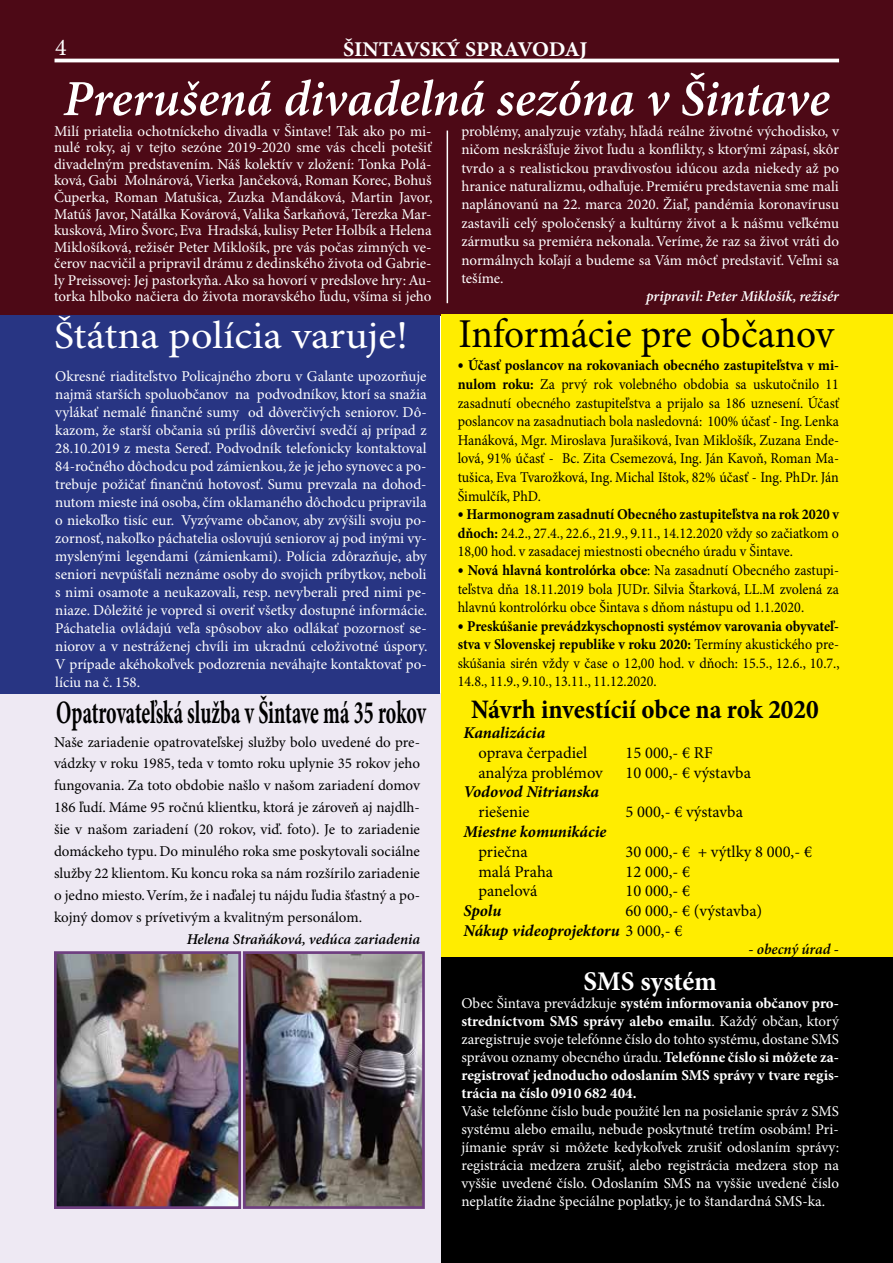
<style>
.page{position:relative;width:893px;height:1263px;background:#fff}
.page>*{position:absolute;margin:0;border:0;box-sizing:border-box;transform-origin:0 0}
.t1{font:italic 600 50.7px "Minion Pro";letter-spacing:-.005em;color:#fff}
.t2{font:39px "Minion Pro";color:#fff;scale:1.08 1}
.t3{font:700 32.7px "Minion Pro";letter-spacing:-.005em;color:#000;scale:.61 1}
.t4{font:700 condensed 27px "Minion Pro";color:#000}
.t5{font:700 27px "Minion Pro";letter-spacing:-.005em;color:#fff}
.t6{font:24px "Minion Pro";color:#fff}
.t7{font:700 21px "Minion Pro";letter-spacing:-.015em;color:#fff;scale:1.05 1}
.t8{font:16.5px/19.8px "Minion Pro";color:#000}
.t9{font:italic 700 16.5px "Minion Pro";letter-spacing:-.005em;color:#000}
.t10{font:15px/18px "Minion Pro";letter-spacing:-.005em;color:#fff;text-align:justify}
.t11{font:15px/18.6px "Minion Pro";color:#000;text-align:justify;scale:.94 1}
.t12{font:15px/21.9px "Minion Pro";color:#000;text-align:justify}
.t13{font:700 15px/18px "Minion Pro";color:#fff;text-align:justify}
.t14{font:italic 600 15px "Minion Pro";letter-spacing:-.005em;color:#000}
.t15{font:italic 600 15px "Minion Pro";letter-spacing:-.005em;color:#fff}
.s1{font-size:41.1px;color:#000}
.s2{font-family:"Euromode";font-weight:700}
.s3{font-weight:700}
.s4{font-weight:700;font-style:italic}
.s5{font-weight:400}
</style>
<div class="page">
<div style="left:0;top:694px;width:444px;height:569px;background:#eee9f3"></div>
<div style="left:0;top:0;width:893px;height:316px;background:#4d0916"></div>
<div style="left:0;top:315px;width:439px;height:379px;background:#283583"></div>
<div style="left:441px;top:315px;width:452px;height:644px;background:#ffed00"></div>
<div style="left:441px;top:958px;width:452px;height:305px;background:#000"></div>
<img style="left:58px;top:955px;width:179px;height:250px">
<div style="left:54px;top:951px;width:187px;height:258px;border:3px solid #6f3f81"></div>
<img style="left:247px;top:955px;width:174px;height:250px">
<div style="left:243px;top:951px;width:182px;height:258px;border:3px solid #6f3f81"></div>
<hr style="left:447px;top:131px;width:1px;height:172px;background:#fff">
<hr style="left:55px;top:59px;width:784px;height:3px;background:#fff">
<h3 class="t6" style="left:55px;top:33px;width:13px">4</h3>
<h3 class="t7" style="left:343px;top:37px;width:234px">ŠINTAVSKÝ SPRAVODAJ</h3>
<h1 class="t1" style="left:63px;top:68px;width:768px">Prerušená divadelná sezóna v Šintave</h1>
<p class="t10" style="left:54px;top:123px;width:380px;line-height:16.5px">Milí priatelia ochotníckeho divadla v Šintave! Tak ako po mi&shy;nulé roky, aj v tejto sezóne 2019-2020 sme vás chceli potešiť divadelným predstavením. Náš kolektív v zložení: Tonka Polá&shy;ková, Gabi Molnárová, Vierka Jančeková, Roman Korec, Bohuš Čuperka, Roman Matušica, Zuzka Mandáková, Martin Javor, Matúš Javor, Natálka Kovárová, Valika Šarkaňová, Terezka Mar&shy;kusková, Miro Švorc, Eva Hradská, kulisy Peter Holbík a Helena Miklošíková, režisér Peter Miklošík, pre vás počas zimných ve&shy;čerov nacvičil a pripravil drámu z dedinského života od Gabrie&shy;ly Preissovej: Jej pastorkyňa. Ako sa hovorí v predslove hry: Au&shy;torka hlboko načiera do života moravského ľudu, všíma si jeho</p>
<p class="t10" style="left:461px;top:122px;width:379px;line-height:18.5px">problémy, analyzuje vzťahy, hľadá reálne životné východisko, v ničom neskrášľuje život ľudu a konflikty, s ktorými zápasí, skôr tvrdo a s realistickou pravdivosťou idúcou azda niekedy až po hranice naturalizmu, odhaľuje. Premiéru predstavenia sme mali naplánovanú na 22. marca 2020. Žiaľ, pandémia koronavírusu zastavili celý spoločenský a kultúrny život a k nášmu veľkému zármutku sa premiéra nekonala. Veríme, že raz sa život vráti do normálnych koľají a budeme sa Vám môcť predstaviť. Veľmi sa tešíme.</p>
<p class="t15" style="left:646px;top:288px;width:194px">pripravil: Peter Miklošík, režisér</p>
<h2 class="t2" style="left:54px;top:312px;width:724px">Štátna polícia varuje! <span class="s1">Informácie pre občanov</span></h2>
<p class="t11" style="left:458px;top:357px;width:407px"><span class="s2">•</span> <span class="s3">Účasť poslancov na rokovaniach obecného zastupiteľstva v mi&shy;nulom roku:</span> Za prvý rok volebného obdobia sa uskutočnilo 11 zasadnutí obecného zastupiteľstva a prijalo sa 186 uznesení. Účasť poslancov na zasadnutiach bola nasledovná: 100% účasť - Ing. Lenka Hanáková, Mgr. Miroslava Jurašiková, Ivan Miklošík, Zuzana Ende&shy;lová, 91% účasť - Bc. Zita Csemezová, Ing. Ján Kavoň, Roman Ma&shy;tušica, Eva Tvarožková, Ing. Michal Ištok, 82% účasť - Ing. PhDr. Ján Šimulčík, PhD.</p>
<p class="t11" style="left:458px;top:506px;width:407px"><span class="s2">•</span> <span class="s3">Harmonogram zasadnutí Obecného zastupiteľstva na rok 2020 v dňoch:</span> 24.2., 27.4., 22.6., 21.9., 9.11., 14.12.2020 vždy so začiatkom o 18,00 hod. v zasadacej miestnosti obecného úradu v Šintave.</p>
<p class="t11" style="left:458px;top:561px;width:407px"><span class="s2">•</span> <span class="s3">Nová hlavná kontrolórka obce</span>: Na zasadnutí Obecného zastupi&shy;teľstva dňa 18.11.2019 bola JUDr. Silvia Štarková, LL.M zvolená za hlavnú kontrolórku obce Šintava s dňom nástupu od 1.1.2020.</p>
<p class="t11" style="left:458px;top:617px;width:408px"><span class="s2">•</span> <span class="s3">Preskúšanie prevádzkyschopnosti systémov varovania obyvateľ&shy;stva v Slovenskej republike v roku 2020:</span> Termíny akustického pre&shy;skúšania sirén vždy v čase o 12,00 hod. v dňoch: 15.5., 12.6., 10.7., 14.8., 11.9., 9.10., 13.11., 11.12.2020.</p>
<h3 class="t4" style="left:471px;top:693px;width:349px">Návrh investícií obce na rok 2020</h3>
<p class="t9" style="left:463px;top:723px;width:83px">Kanalizácia</p>
<p class="t8" style="left:478px;top:743px;width:110px">oprava čerpadiel</p>
<p class="t8" style="left:625px;top:743px;width:89px">15 000,- € RF</p>
<p class="t8" style="left:478px;top:763px;width:126px">analýza problémov</p>
<p class="t8" style="left:625px;top:763px;width:127px">10 000,- € výstavba</p>
<p class="t9" style="left:463px;top:782px;width:137px">Vodovod Nitrianska</p>
<p class="t8" style="left:478px;top:803px;width:53px">riešenie</p>
<p class="t8" style="left:625px;top:803px;width:119px">5 000,- € výstavba</p>
<p class="t9" style="left:463px;top:822px;width:145px">Miestne komunikácie</p>
<p class="t8" style="left:478px;top:842px;width:51px">priečna</p>
<p class="t8" style="left:625px;top:842px;width:188px">30 000,- € + výtlky 8 000,- €</p>
<p class="t8" style="left:478px;top:862px;width:76px">malá Praha</p>
<p class="t8" style="left:625px;top:862px;width:66px">12 000,- €</p>
<p class="t8" style="left:478px;top:882px;width:60px">panelová</p>
<p class="t8" style="left:625px;top:882px;width:66px">10 000,- €</p>
<p class="t9" style="left:463px;top:901px;width:39px">Spolu</p>
<p class="t10" style="left:55px;top:368px;width:374px">Okresné riaditeľstvo Policajného zboru v Galante upozorňuje najmä starších spoluobčanov na podvodníkov, ktorí sa snažia vylákať nemalé finančné sumy od dôverčivých seniorov. Dô&shy;kazom, že starší občania sú príliš dôverčiví svedčí aj prípad z 28.10.2019 z mesta Sereď. Podvodník telefonicky kontaktoval 84-ročného dôchodcu pod zámienkou, že je jeho synovec a po&shy;trebuje požičať finančnú hotovosť. Sumu prevzala na dohod&shy;nutom mieste iná osoba, čím oklamaného dôchodcu pripravila o niekoľko tisíc eur. Vyzývame občanov, aby zvýšili svoju po&shy;zornosť, nakoľko páchatelia oslovujú seniorov aj pod inými vy&shy;myslenými legendami (zámienkami). Polícia zdôrazňuje, aby seniori nevpúšťali neznáme osoby do svojich príbytkov, neboli s nimi osamote a neukazovali, resp. nevyberali pred nimi pe&shy;niaze. Dôležité je vopred si overiť všetky dostupné informácie.<br>Páchatelia ovládajú veľa spôsobov ako odlákať pozornosť se&shy;niorov a v nestráženej chvíli im ukradnú celoživotné úspory.<br>V prípade akéhokoľvek podozrenia neváhajte kontaktovať po&shy;líciu na č. 158.</p>
<h3 class="t3" style="left:56px;top:693px;width:608px">Opatrovateľská služba v Šintave má 35 rokov</h3>
<p class="t12" style="left:54px;top:731px;width:368px">Naše zariadenie opatrovateľskej služby bolo uvedené do pre&shy;vádzky v roku 1985, teda v tomto roku uplynie 35 rokov jeho fungovania. Za toto obdobie našlo v našom zariadení domov 186 ľudí. Máme 95 ročnú klientku, ktorá je zároveň aj najdlh&shy;šie v našom zariadení (20 rokov, viď. foto). Je to zariadenie domáckeho typu. Do minulého roka sme poskytovali sociálne služby 22 klientom. Ku koncu roka sa nám rozšírilo zariadenie o jedno miesto. Verím, že i naďalej tu nájdu ľudia šťastný a po&shy;kojný domov s prívetivým a kvalitným personálom.</p>
<p class="t14" style="left:187px;top:930px;width:235px">Helena Straňáková, vedúca zariadenia</p>
<p class="t8" style="left:463px;top:902px;width:300px;text-indent:162px">60 000,- € (výstavba)<br><span class="s4">Nákup videoprojektoru</span> 3 000,- €</p>
<p class="t14" style="left:748px;top:940px;width:92px">- obecný úrad -</p>
<h3 class="t5" style="left:584px;top:965px;width:135px">SMS systém</h3>
<p class="t13" style="left:461px;top:995px;width:379px"><span class="s5">Obec Šintava prevádzkuje</span> systém informovania občanov pro&shy;stredníctvom SMS správy alebo emailu<span class="s5">. Každý občan, ktorý zaregistruje svoje telefónne číslo do tohto systému, dostane SMS správou oznamy obecného úradu.</span> Telefónne číslo si môžete za&shy;registrovať jednoducho odoslaním SMS správy v tvare regis&shy;trácia na číslo 0910 682 404.</p>
<p class="t10" style="left:461px;top:1103px;width:379px">Vaše telefónne číslo bude použité len na posielanie správ z SMS systému alebo emailu, nebude poskytnuté tretím osobám! Pri&shy;jímanie správ si môžete kedykoľvek zrušiť odoslaním správy: registrácia medzera zrušiť, alebo registrácia medzera stop na vyššie uvedené číslo. Odoslaním SMS na vyššie uvedené číslo neplatíte žiadne špeciálne poplatky, je to štandardná SMS-ka.</p>
</div>
